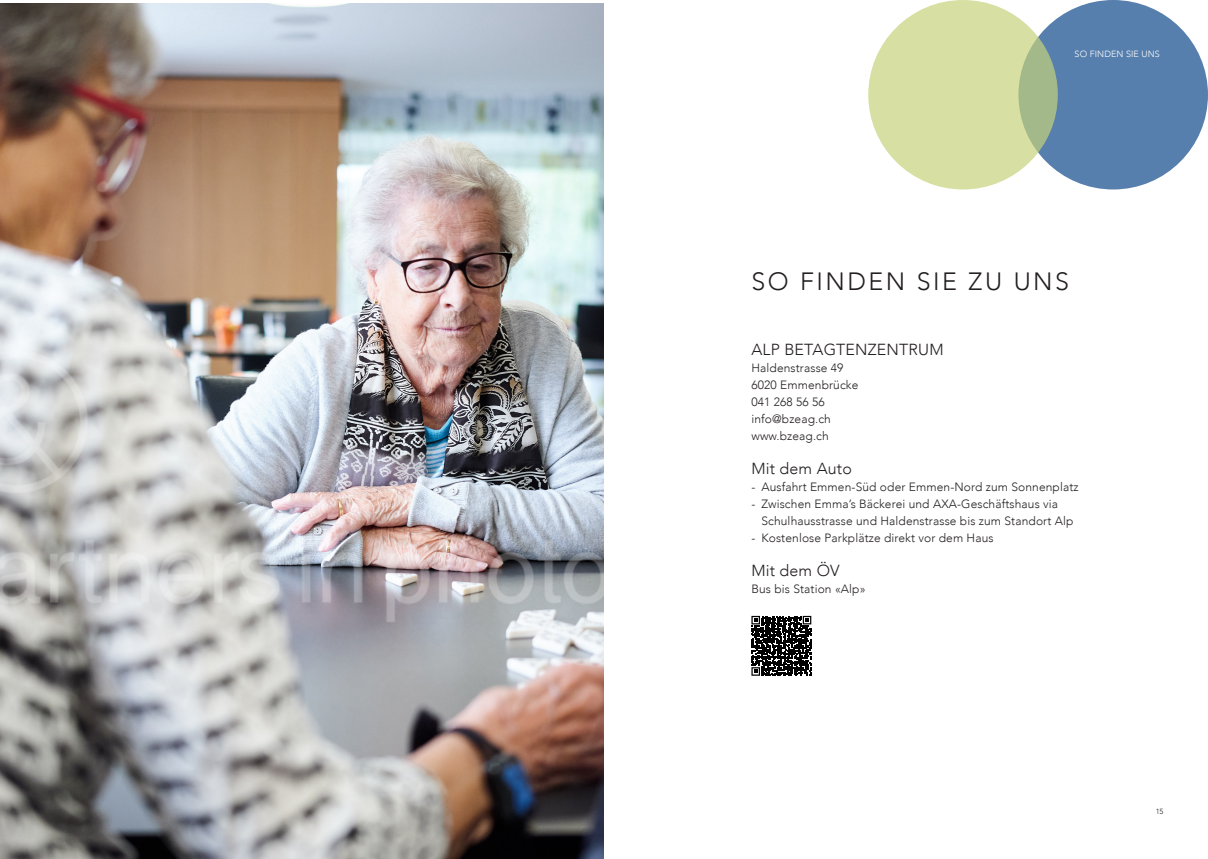
<style>
.page{position:relative;width:1208px;height:859px;background:#fff}
.page>*{position:absolute;margin:0;border:0;box-sizing:border-box;transform-origin:0 0}
.t1{font:300 25px "Avenir";letter-spacing:.1em;color:#231f20}
.t2{font:300 16px "Avenir";letter-spacing:.01em;color:#231f20}
.t3{font:300 12px/17px "Avenir";letter-spacing:.01em;color:#231f20}
.t4{font:300 9px "Avenir";letter-spacing:.01em;color:#fff}
.t5{font:300 7.5px "Avenir";color:#231f20}
</style>
<div class="page">
<div style="left:1018px;top:0;width:190px;height:189px;background:#577fad;border-radius:50%"></div>
<svg style="left:868px;top:0;width:189px;height:189px;background:#d1db9f"></svg>
<img style="left:0;top:3px;width:604px;height:856px">
<svg style="left:751px;top:616px;width:60px;height:60px"></svg>
<p class="t4" style="left:1074px;top:49px;width:87px">SO FINDEN SIE UNS</p>
<h1 class="t1" style="left:751px;top:266px;width:319px">SO FINDEN SIE ZU UNS</h1>
<h2 class="t2" style="left:751px;top:340px;width:194px">ALP BETAGTENZENTRUM</h2>
<p class="t3" style="left:751px;top:359px;width:109px">Haldenstrasse 49<br>6020 Emmenbrücke<br>041 268 56 56 info@bzeag.ch www.bzeag.ch</p>
<h2 class="t2" style="left:751px;top:459px;width:102px">Mit dem Auto</h2>
<p class="t3" style="left:751px;top:478px;width:329px">- Ausfahrt Emmen-Süd oder Emmen-Nord zum Sonnenplatz</p>
<p class="t3" style="left:761px;top:495px;width:313px;text-indent:-10px">- Zwischen Emma’s Bäckerei und AXA-Geschäftshaus via<br>Schulhausstrasse und Haldenstrasse bis zum Standort Alp</p>
<p class="t3" style="left:751px;top:529px;width:244px">- Kostenlose Parkplätze direkt vor dem Haus</p>
<h2 class="t2" style="left:751px;top:561px;width:90px">Mit dem ÖV</h2>
<p class="t3" style="left:751px;top:580px;width:115px">Bus bis Station «Alp»</p>
<p class="t5" style="left:1155px;top:807px;width:9px">15</p>
</div>
